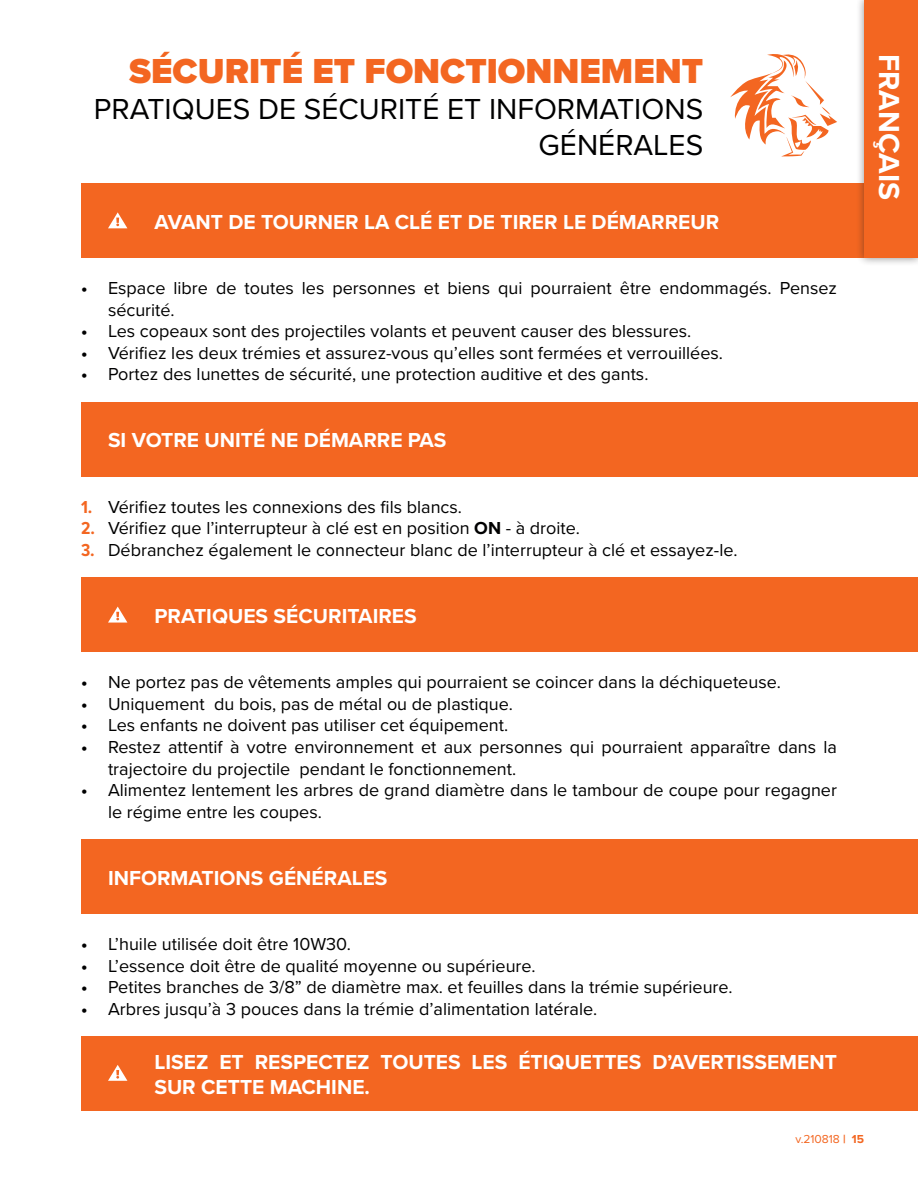
<style>
.page{position:relative;width:918px;height:1188px;background:#fff}
.page>*{position:absolute;margin:0;border:0;box-sizing:border-box;transform-origin:0 0}
.t1{font:900 36px "Proxima Nova";color:#f36621}
.t2{font:30px/36px "Proxima Nova";color:#000001;text-align:right}
.t3{font:700 30px "Proxima Nova";color:#fff}
.t4{font:700 21px/25.2px "Proxima Nova";color:#fff}
.t5{font:18px/21.6px "Proxima Nova";color:#000001}
.t6{font:12px "Proxima Nova";color:#f36621}
.s1{font-weight:700}
.s2{font-family:"Proxima Nova Cond";font-weight:700;color:#f36621}
</style>
<div class="page">
<svg style="left:730px;top:54px;width:107px;height:102px"></svg>
<div style="left:81px;top:183px;width:837px;height:74px;background:#f36621"></div>
<svg style="left:108px;top:212px;width:19px;height:16px"></svg>
<div style="left:81px;top:402px;width:837px;height:74px;background:#f36621"></div>
<div style="left:81px;top:577px;width:837px;height:75px;background:#f36621"></div>
<svg style="left:108px;top:607px;width:19px;height:16px"></svg>
<div style="left:81px;top:839px;width:837px;height:75px;background:#f36621"></div>
<div style="left:81px;top:1036px;width:837px;height:75px;background:#f36621"></div>
<svg style="left:108px;top:1065px;width:19px;height:16px"></svg>
<div style="left:855px;top:0;width:63px;height:266px;background:#231f20;opacity:.5"></div>
<div style="left:864px;top:0;width:54px;height:258px;background:#f36621"></div>
<h1 class="t1" style="left:129px;top:45px;width:576px">SÉCURITÉ ET FONCTIONNEMENT</h1>
<h2 class="t2" style="left:94px;top:90px;width:611px">PRATIQUES DE SÉCURITÉ ET INFORMATIONS<br>GÉNÉRALES</h2>
<p class="t4" style="left:154px;top:209px;width:566px">AVANT DE TOURNER LA CLÉ ET DE TIRER LE DÉMARREUR</p>
<p class="t5" style="left:108px;top:276px;width:731px;text-indent:-27px"><span class="s1">•</span> Espace libre de toutes les personnes et biens qui pourraient être endommagés. Pensez sécurité.</p>
<p class="t5" style="left:81px;top:320px;width:612px"><span class="s1">•</span> Les copeaux sont des projectiles volants et peuvent causer des blessures.</p>
<p class="t5" style="left:81px;top:341px;width:643px"><span class="s1">•</span> Vérifiez les deux trémies et assurez-vous qu’elles sont fermées et verrouillées.</p>
<p class="t5" style="left:81px;top:363px;width:569px"><span class="s1">•</span> Portez des lunettes de sécurité, une protection auditive et des gants.</p>
<p class="t4" style="left:108px;top:427px;width:340px">SI VOTRE UNITÉ NE DÉMARRE PAS</p>
<h2 class="t3" style="left:912px;top:54px;width:147px;rotate:90deg">FRANÇAIS</h2>
<p class="t5" style="left:81px;top:495px;width:383px"><span class="s2">1.</span> Vérifiez toutes les connexions des fils blancs.</p>
<p class="t5" style="left:81px;top:517px;width:501px"><span class="s2">2.</span> Vérifiez que l’interrupteur à clé est en position <span class="s1">ON</span> - à droite.</p>
<p class="t5" style="left:81px;top:538px;width:658px"><span class="s2">3.</span> Débranchez également le connecteur blanc de l’interrupteur à clé et essayez-le.</p>
<p class="t4" style="left:154px;top:603px;width:264px">PRATIQUES SÉCURITAIRES</p>
<p class="t5" style="left:81px;top:671px;width:701px"><span class="s1">•</span> Ne portez pas de vêtements amples qui pourraient se coincer dans la déchiqueteuse.</p>
<p class="t5" style="left:81px;top:692px;width:433px"><span class="s1">•</span> Uniquement du bois, pas de métal ou de plastique.</p>
<p class="t5" style="left:81px;top:714px;width:429px"><span class="s1">•</span> Les enfants ne doivent pas utiliser cet équipement.</p>
<p class="t5" style="left:108px;top:735px;width:731px;text-indent:-27px"><span class="s1">•</span> Restez attentif à votre environnement et aux personnes qui pourraient apparaître dans la trajectoire du projectile pendant le fonctionnement.</p>
<p class="t5" style="left:108px;top:779px;width:731px;text-indent:-27px"><span class="s1">•</span> Alimentez lentement les arbres de grand diamètre dans le tambour de coupe pour regagner le régime entre les coupes.</p>
<p class="t4" style="left:108px;top:865px;width:281px">INFORMATIONS GÉNÉRALES</p>
<p class="t5" style="left:81px;top:933px;width:271px"><span class="s1">•</span> L’huile utilisée doit être 10W30.</p>
<p class="t5" style="left:81px;top:954px;width:456px"><span class="s1">•</span> L’essence doit être de qualité moyenne ou supérieure.</p>
<p class="t5" style="left:81px;top:976px;width:653px"><span class="s1">•</span> Petites branches de 3/8” de diamètre max. et feuilles dans la trémie supérieure.</p>
<p class="t5" style="left:81px;top:997px;width:518px"><span class="s1">•</span> Arbres jusqu’à 3 pouces dans la trémie d’alimentation latérale.</p>
<p class="t4" style="left:154px;top:1049px;width:684px">LISEZ ET RESPECTEZ TOUTES LES ÉTIQUETTES D’AVERTISSEMENT<br>SUR CETTE MACHINE.</p>
<p class="t6" style="left:796px;top:1131px;width:70px">v.210818 <span class="s1">| 15</span></p>
</div>
